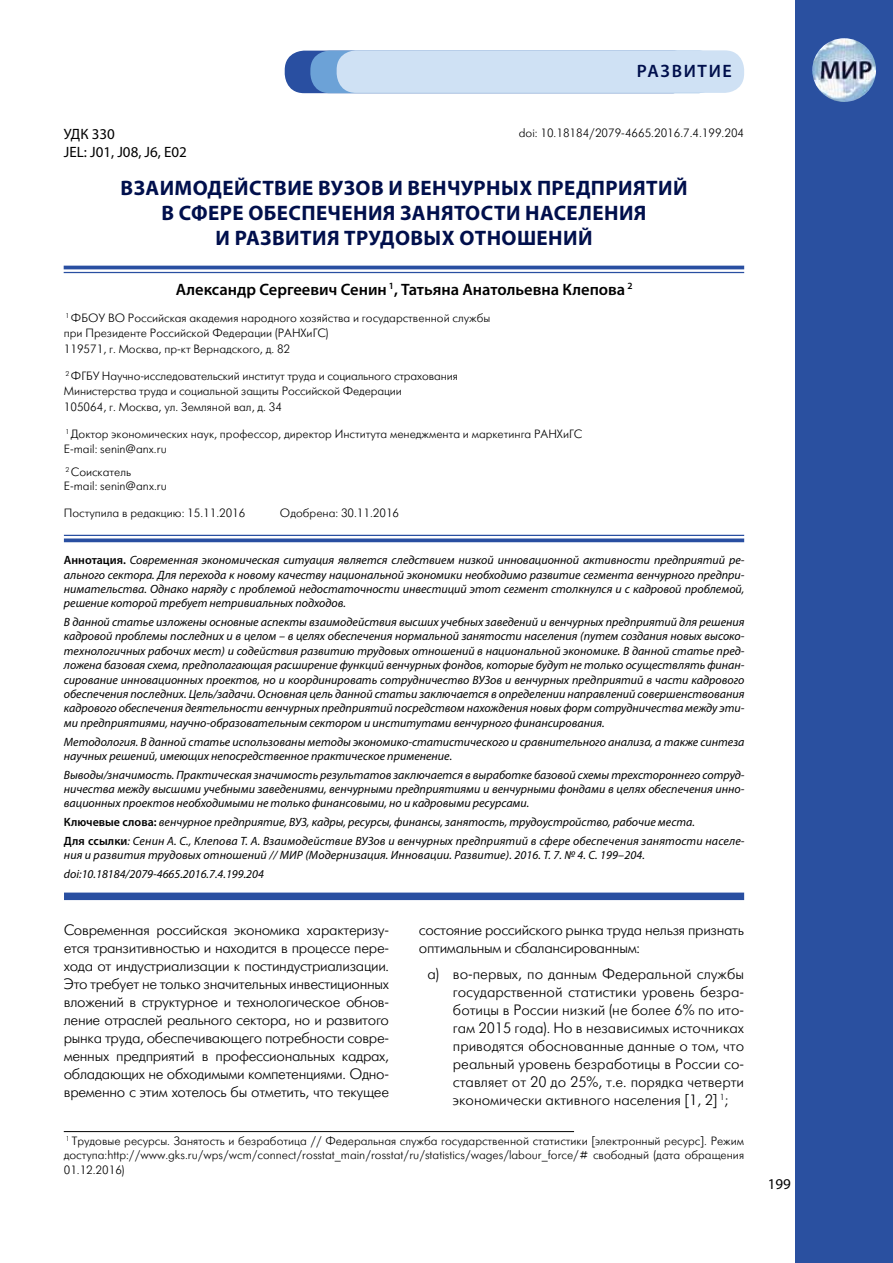
<style>
.page{position:relative;width:893px;height:1263px;background:#fff}
.page>*{position:absolute;margin:0;border:0;box-sizing:border-box;transform-origin:0 0}
.t1{font:700 21px/25.2px "Myriad Pro";letter-spacing:.02em;color:#000f4c;text-align:center}
.t2{font:600 18px "Myriad Pro";color:#000f4c}
.t3{font:600 16.5px "Myriad Pro";color:#000}
.t4{font:15px/18px "Futuris Light C";letter-spacing:-.02em;color:#000;text-align:justify}
.t5{font:15px/18px "Myriad Pro";color:#000}
.t6{font:italic 12px/14.4px "Myriad Pro";color:#000;text-align:justify}
.t7{font:12px/14.4px "Futuris Light C";color:#000}
.s1{font-weight:600;font-style:normal}
</style>
<div class="page">
<div style="left:795px;top:0;width:98px;height:1263px;background:#2a50a0"></div>
<img style="left:812px;top:38px;width:64px;height:64px;border-radius:32px">
<div style="left:285px;top:51px;width:407px;height:42px;background:#294fa1;border-radius:19px"></div>
<div style="left:310px;top:51px;width:408px;height:42px;background:#6ca2d7;border-radius:19px"></div>
<div style="left:337px;top:50px;width:407px;height:43px;background:#cfe1f4;border-radius:19px"></div>
<div style="left:64px;top:892px;width:680px;height:8px;background:#294fa1"></div>
<hr style="left:64px;top:266px;width:680px;height:3px;background:#294fa1">
<hr style="left:64px;top:272px;width:680px;height:1px;background:#294fa1">
<hr style="left:64px;top:535px;width:680px;height:1px;background:#294fa1">
<svg style="left:64px;top:538px;width:680px;height:4px;background:#4365ac"></svg>
<hr style="left:64px;top:1131px;width:510px;height:1px;background:#000">
<h2 class="t2" style="left:637px;top:59px;width:97px">развитие</h2>
<p class="t7" style="left:519px;top:126px;width:227px">doi: 10.18184/2079-4665.2016.7.4.199.204</p>
<p class="t5" style="left:64px;top:125px;width:125px">УДК 330<br>JEL: J01, J08, J6, E02</p>
<h1 class="t1" style="left:121px;top:174px;width:568px">Взаимодействие ВУЗов и венчурных предприятий в сфере обеспечения занятости населения<br>и развития трудовых отношений</h1>
<h3 class="t3" style="left:176px;top:279px;width:458px">Александр Сергеевич Сенин <sup>1</sup>, Татьяна Анатольевна Клепова <sup>2</sup></h3>
<p class="t7" style="left:64px;top:311px;width:428px"><sup>1</sup> ФБОУ ВО Российская академия народного хозяйства и государственной службы при Президенте Российской Федерации (РАНХиГС)</p>
<p class="t7" style="left:64px;top:342px;width:228px">119571, г. Москва, пр-кт Вернадского, д. 82</p>
<p class="t7" style="left:64px;top:369px;width:395px"><sup>2</sup> ФГБУ Научно-исследовательский институт труда и социального страхования<br>Министерства труда и социальной защиты Российской Федерации</p>
<p class="t7" style="left:64px;top:400px;width:220px">105064, г. Москва, ул. Земляной вал, д. 34</p>
<p class="t7" style="left:64px;top:427px;width:520px"><sup>1</sup> Доктор экономических наук, профессор, директор Института менеджмента и маркетинга РАНХиГС<br>E-mail: senin@anx.ru</p>
<p class="t7" style="left:64px;top:465px;width:104px"><sup>2</sup> Соискатель<br>E-mail: senin@anx.ru</p>
<p class="t7" style="left:64px;top:506px;width:183px">Поступила в редакцию: 15.11.2016</p>
<p class="t7" style="left:280px;top:506px;width:121px">Одобрена: 30.11.2016</p>
<p class="t6" style="left:64px;top:553px;width:682px"><span class="s1">Аннотация.</span> Современная экономическая ситуация является следствием низкой инновационной активности предприятий ре&shy;ального сектора. Для перехода к новому качеству национальной экономики необходимо развитие сегмента венчурного предпри&shy;нимательства. Однако наряду с проблемой недостаточности инвестиций этот сегмент столкнулся и с кадровой проблемой, решение которой требует нетривиальных подходов.</p>
<p class="t6" style="left:64px;top:615px;width:682px">В данной статье изложены основные аспекты взаимодействия высших учебных заведений и венчурных предприятий для решения кадровой проблемы последних и в целом – в целях обеспечения нормальной занятости населения (путем создания новых высоко&shy;технологичных рабочих мест) и содействия развитию трудовых отношений в национальной экономике. В данной статье пред&shy;ложена базовая схема, предполагающая расширение функций венчурных фондов, которые будут не только осуществлять финан&shy;сирование инновационных проектов, но и координировать сотрудничество ВУЗов и венчурных предприятий в части кадрового обеспечения последних. Цель/задачи. Основная цель данной статьи заключается в определении направлений совершенствования кадрового обеспечения деятельности венчурных предприятий посредством нахождения новых форм сотрудничества между эти&shy;ми предприятиями, научно-образовательным сектором и институтами венчурного финансирования.</p>
<p class="t6" style="left:64px;top:734px;width:682px">Методология. В данной статье использованы методы экономико-статистического и сравнительного анализа, а также синтеза научных решений, имеющих непосредственное практическое применение.</p>
<p class="t6" style="left:64px;top:767px;width:682px">Выводы/значимость. Практическая значимость результатов заключается в выработке базовой схемы трехстороннего сотруд&shy;ничества между высшими учебными заведениями, венчурными предприятиями и венчурными фондами в целях обеспечения инно&shy;вационных проектов необходимыми не только финансовыми, но и кадровыми ресурсами.</p>
<p class="t6" style="left:64px;top:812px;width:682px;line-height:18.6px"><span class="s1">Ключевые слова:</span> венчурное предприятие, ВУЗ, кадры, ресурсы, финансы, занятость, трудоустройство, рабочие места.<br><span class="s1">Для ссылки</span>: Сенин А. С., Клепова Т. А. Взаимодействие ВУЗов и венчурных предприятий в сфере обеспечения занятости населе-</p>
<p class="t6" style="left:64px;top:845px;width:582px;line-height:18.6px">ния и развития трудовых отношений // МИР (Модернизация. Инновации. Развитие). 2016. Т. 7. № 4. С. 199–204. doi:10.18184/2079-4665.2016.7.4.199.204</p>
<p class="t4" style="left:64px;top:921px;width:327px">Современная российская экономика характеризу&shy;ется транзитивностью и находится в процессе пере&shy;хода от индустриализации к постиндустриализации.<br>Это требует не только значительных инвестиционных вложений в структурное и технологическое обнов&shy;ление отраслей реального сектора, но и развитого рынка труда, обеспечивающего потребности совре&shy;менных предприятий в профессиональных кадрах, обладающих не обходимыми компетенциями. Одно&shy;временно с этим хотелось бы отметить, что текущее</p>
<p class="t4" style="left:419px;top:921px;width:327px">состояние российского рынка труда нельзя признать оптимальным и сбалансированным:</p>
<p class="t4" style="left:453px;top:965px;width:293px;text-indent:-26px">а) во-первых, по данным Федеральной службы государственной статистики уровень безра&shy;ботицы в России низкий (не более 6% по ито&shy;гам 2015 года). Но в независимых источниках приводятся обоснованные данные о том, что реальный уровень безработицы в России со&shy;ставляет от 20 до 25%, т.е. порядка четверти экономически активного населения [1, 2] <sup>1</sup>;</p>
<p class="t7" style="left:64px;top:1134px;width:682px;text-align:justify"><sup>1</sup> Трудовые ресурсы. Занятость и безработица // Федеральная служба государственной статистики [электронный ресурс]. Режим доступа:http://www.gks.ru/wps/wcm/connect/rosstat_main/rosstat/ru/statistics/wages/labour_force/# свободный (дата обращения 01.12.2016)</p>
<p class="t5" style="left:768px;top:1175px;width:25px">199</p>
</div>
